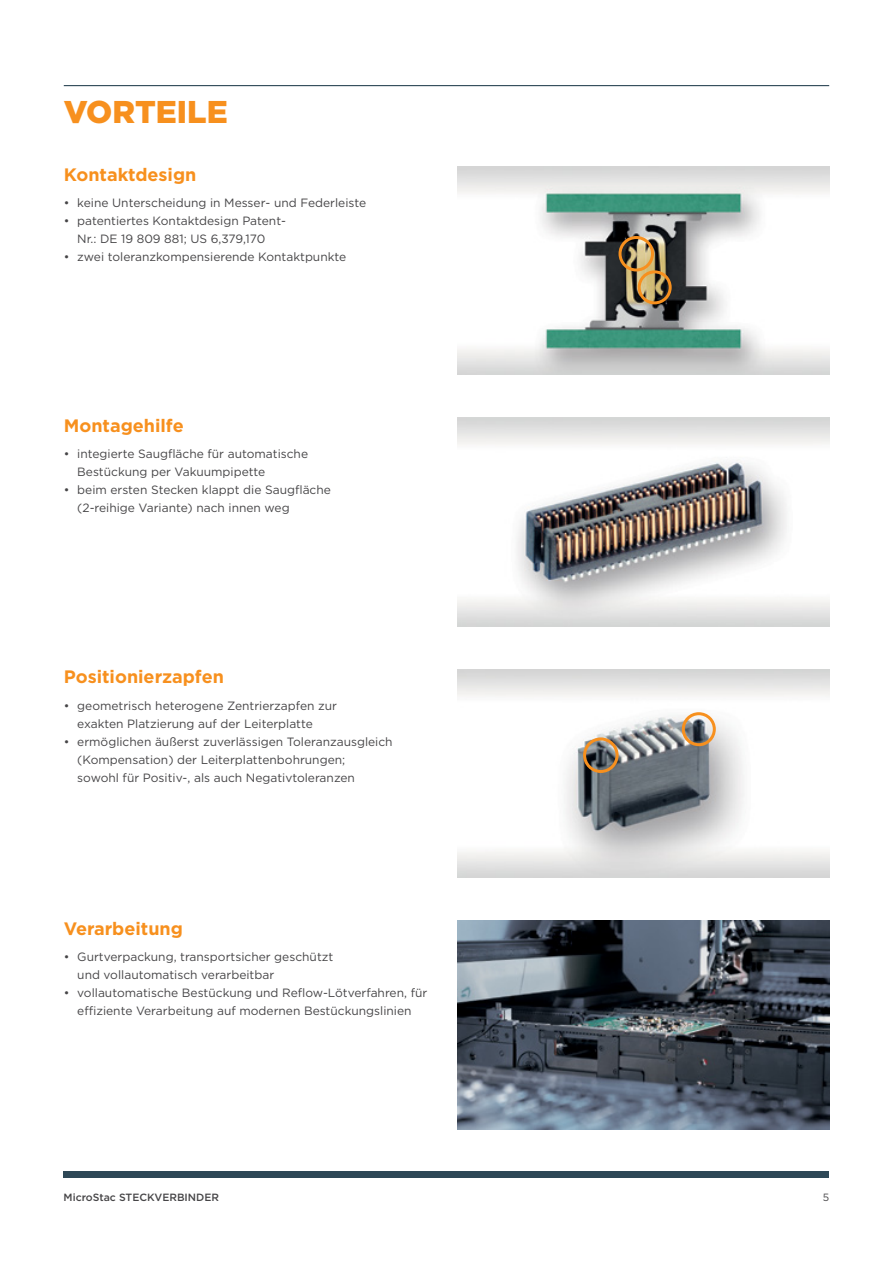
<style>
.page{position:relative;width:893px;height:1263px;background:#fff}
.page>*{position:absolute;margin:0;border:0;box-sizing:border-box;transform-origin:0 0}
.B_Body_Headline_2_Light_Teal{font:900 31.5px "Gotham";color:#f7901e}
.B_Body_Copy_Subhead{font:700 18px "Gotham";color:#f7901e}
.B_Body_Bullet{font:12px/18px "Gotham";color:#464547}
.t1{font:500 10.5px "Gotham";color:#464547}
.t2{font:10.5px "Gotham";color:#464547}
</style>
<div class="page">
<div style="left:64px;top:1172px;width:765px;height:6px;background:#2e4857"></div>
<hr style="left:64px;top:85px;width:765px;height:1px;background:#2e4857">
<img style="left:457px;top:166px;width:372px;height:209px">
<img style="left:457px;top:669px;width:372px;height:208px">
<img style="left:457px;top:418px;width:372px;height:208px">
<img style="left:457px;top:920px;width:372px;height:209px">
<div style="left:638px;top:270px;width:34px;height:34px;border:3px solid #f7901e;border-radius:50%"></div>
<div style="left:618px;top:236px;width:36px;height:35px;border:3px solid #f7901e;border-radius:50%"></div>
<div style="left:682px;top:712px;width:34px;height:34px;border:3px solid #f7901e;border-radius:50%"></div>
<div style="left:583px;top:737px;width:36px;height:36px;border:3px solid #f7901e;border-radius:50%"></div>
<p class="B_Body_Headline_2_Light_Teal" style="left:64px;top:90px;width:165px">VORTEILE</p>
<p class="B_Body_Copy_Subhead" style="left:64px;top:162px;width:134px">Kontaktdesign</p>
<p class="B_Body_Bullet" style="left:64px;top:194px;width:304px">• keine Unterscheidung in Messer- und Federleiste</p>
<p class="B_Body_Bullet" style="left:77px;top:212px;width:210px;text-indent:-14px">• patentiertes Kontaktdesign Patent-<br>Nr.: DE 19 809 881; US 6,379,170</p>
<p class="B_Body_Bullet" style="left:64px;top:248px;width:284px">• zwei toleranzkompensierende Kontaktpunkte</p>
<p class="B_Body_Copy_Subhead" style="left:64px;top:414px;width:121px">Montagehilfe</p>
<p class="B_Body_Bullet" style="left:77px;top:445px;width:232px;text-indent:-14px">• integierte Saugfläche für automatische<br>Bestückung per Vakuumpipette</p>
<p class="B_Body_Bullet" style="left:77px;top:481px;width:255px;text-indent:-14px">• beim ersten Stecken klappt die Saugfläche (2-reihige Variante) nach innen weg</p>
<p class="B_Body_Copy_Subhead" style="left:64px;top:665px;width:162px">Positionierzapfen</p>
<p class="B_Body_Bullet" style="left:77px;top:696px;width:261px;text-indent:-14px">• geometrisch heterogene Zentrierzapfen zur exakten Platzierung auf der Leiterplatte</p>
<p class="B_Body_Bullet" style="left:77px;top:732px;width:317px;text-indent:-14px">• ermöglichen äußerst zuverlässigen Toleranzausgleich (Kompensation) der Leiterplattenbohrungen;<br>sowohl für Positiv-, als auch Negativtoleranzen</p>
<p class="B_Body_Copy_Subhead" style="left:64px;top:916px;width:121px">Verarbeitung</p>
<p class="B_Body_Bullet" style="left:77px;top:948px;width:258px;text-indent:-14px">• Gurtverpackung, transportsicher geschützt und vollautomatisch verarbeitbar</p>
<p class="B_Body_Bullet" style="left:64px;top:984px;width:365px;text-align:center">• vollautomatische Bestückung und Reflow-Lötverfahren, für effiziente Verarbeitung auf modernen Bestückungslinien</p>
<p class="t1" style="left:64px;top:1190px;width:157px">MicroStac STECKVERBINDER</p>
<p class="t2" style="left:823px;top:1190px;width:8px">5</p>
</div>
